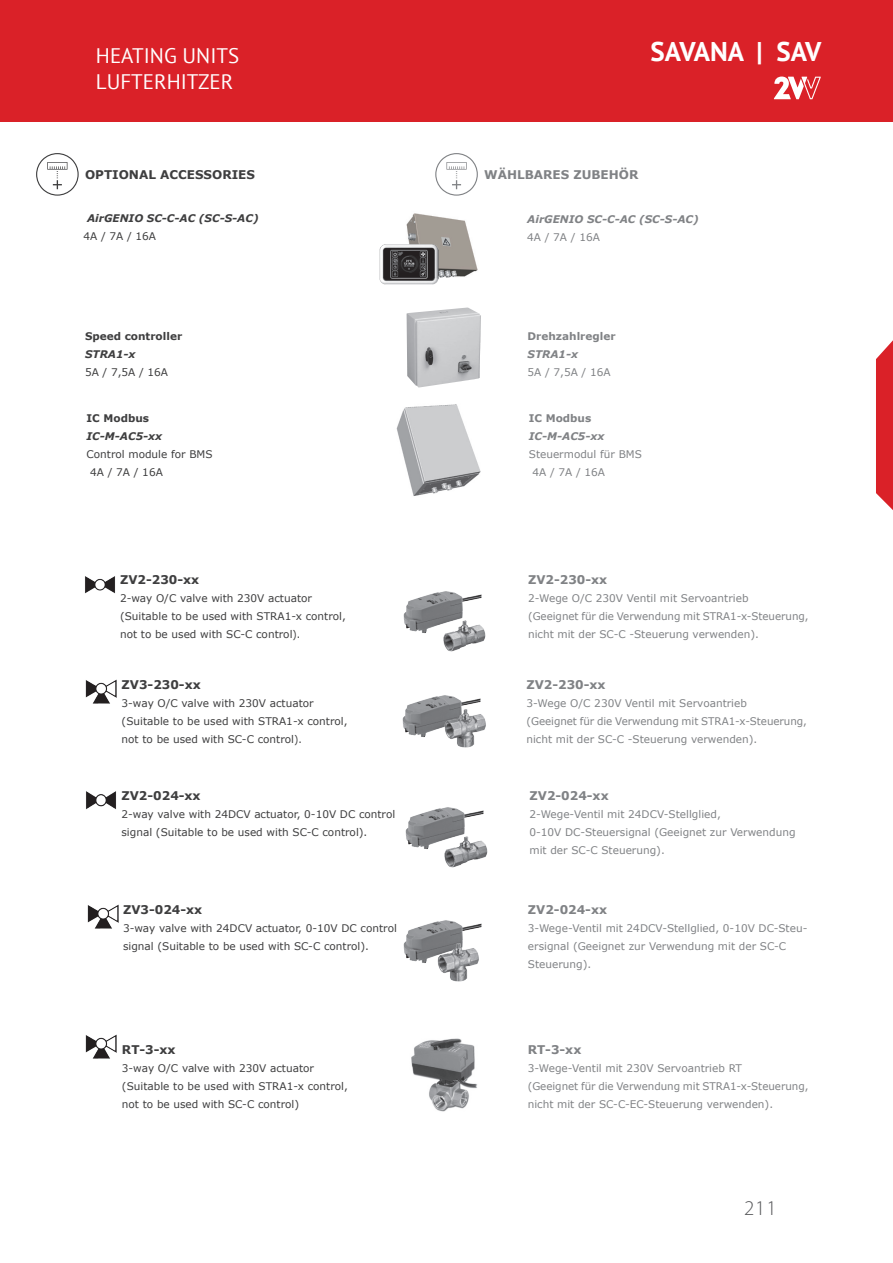
<style>
.page{position:relative;width:893px;height:1263px;background:#fff}
.page>*{position:absolute;margin:0;border:0;box-sizing:border-box;transform-origin:0 0}
.t1{font:700 27px "PT Sans";color:#fff}
.t2{font:21px/25.2px "PT Sans";color:#fff}
.t3{font:300 21px "Myriad Pro";color:#57585a}
.t4{font:700 12px "Verdana";color:#3e3e3f}
.t5{font:700 12px "Verdana";color:#808285}
.t6{font:10.5px/18px "Verdana";color:#808285}
.t7{font:10.5px/18px "Verdana";color:#3e3e3f}
.t8{font:italic 700 10.5px "Verdana";color:#3e3e3f}
.t9{font:italic 700 10.5px "Verdana";color:#808285}
.t10{font:700 10.5px "Verdana";color:#3e3e3f}
.t11{font:700 10.5px "Verdana";color:#808285}
</style>
<div class="page">
<div style="left:0;top:0;width:893px;height:122px;background:#da2128"></div>
<svg style="left:774px;top:76px;width:47px;height:23px"></svg>
<svg style="left:876px;top:340px;width:17px;height:170px;background:#dd383e"></svg>
<svg style="left:36px;top:153px;width:43px;height:43px"></svg>
<svg style="left:435px;top:153px;width:43px;height:43px"></svg>
<img style="left:407px;top:308px;width:74px;height:80px">
<img style="left:396px;top:404px;width:85px;height:92px">
<img style="left:406px;top:213px;width:72px;height:66px">
<img style="left:380px;top:243px;width:58px;height:41px">
<img style="left:443px;top:630px;width:43px;height:22px">
<img style="left:444px;top:844px;width:44px;height:24px">
<img style="left:403px;top:591px;width:81px;height:45px">
<img style="left:405px;top:807px;width:80px;height:45px">
<img style="left:85px;top:576px;width:30px;height:17px">
<img style="left:86px;top:791px;width:30px;height:18px">
<img style="left:402px;top:695px;width:79px;height:42px">
<img style="left:403px;top:920px;width:79px;height:43px">
<img style="left:444px;top:709px;width:42px;height:38px">
<img style="left:437px;top:943px;width:42px;height:38px">
<img style="left:86px;top:679px;width:31px;height:24px">
<img style="left:87px;top:905px;width:31px;height:24px">
<img style="left:411px;top:1038px;width:66px;height:74px">
<img style="left:85px;top:1035px;width:31px;height:23px">
<h2 class="t2" style="left:96px;top:44px;width:145px">HEATING UNITS<br>LUFTERHITZER</h2>
<h1 class="t1" style="left:650px;top:37px;width:172px">SAVANA | SAV</h1>
<p class="t4" style="left:85px;top:167px;width:171px">OPTIONAL ACCESSORIES</p>
<p class="t5" style="left:484px;top:167px;width:156px">WÄHLBARES ZUBEHÖR</p>
<p class="t8" style="left:87px;top:211px;width:173px">AirGENIO SC-C-AC (SC-S-AC)</p>
<p class="t7" style="left:83px;top:227px;width:74px">4A / 7A / 16A</p>
<p class="t10" style="left:85px;top:330px;width:99px">Speed controller</p>
<p class="t8" style="left:85px;top:348px;width:52px">STRA1-x</p>
<p class="t7" style="left:85px;top:363px;width:85px">5A / 7,5A / 16A</p>
<p class="t10" style="left:87px;top:411px;width:64px">IC Modbus</p>
<p class="t8" style="left:87px;top:429px;width:77px">IC-M-AC5-xx</p>
<p class="t7" style="left:90px;top:445px;width:124px;text-indent:-4px">Control module for BMS<br>4A / 7A / 16A</p>
<p class="t4" style="left:120px;top:572px;width:81px">ZV2-230-xx</p>
<p class="t7" style="left:120px;top:589px;width:227px">2-way O/C valve with 230V actuator (Suitable to be used with STRA1-x control, not to be used with SC-C control).</p>
<p class="t4" style="left:122px;top:676px;width:81px">ZV3-230-xx</p>
<p class="t7" style="left:122px;top:693px;width:227px">3-way O/C valve with 230V actuator (Suitable to be used with STRA1-x control, not to be used with SC-C control).</p>
<p class="t4" style="left:121px;top:788px;width:81px">ZV2-024-xx</p>
<p class="t7" style="left:121px;top:805px;width:275px">2-way valve with 24DCV actuator, 0-10V DC control signal (Suitable to be used with SC-C control).</p>
<p class="t4" style="left:123px;top:902px;width:81px">ZV3-024-xx</p>
<p class="t7" style="left:123px;top:919px;width:275px">3-way valve with 24DCV actuator, 0-10V DC control signal (Suitable to be used with SC-C control).</p>
<p class="t4" style="left:122px;top:1042px;width:55px">RT-3-xx</p>
<p class="t7" style="left:122px;top:1059px;width:227px">3-way O/C valve with 230V actuator (Suitable to be used with STRA1-x control, not to be used with SC-C control)</p>
<p class="t9" style="left:527px;top:212px;width:173px">AirGENIO SC-C-AC (SC-S-AC)</p>
<p class="t6" style="left:527px;top:228px;width:74px">4A / 7A / 16A</p>
<p class="t11" style="left:528px;top:330px;width:90px">Drehzahlregler</p>
<p class="t9" style="left:528px;top:348px;width:52px">STRA1-x</p>
<p class="t6" style="left:528px;top:363px;width:85px">5A / 7,5A / 16A</p>
<p class="t11" style="left:529px;top:411px;width:64px">IC Modbus</p>
<p class="t9" style="left:529px;top:429px;width:77px">IC-M-AC5-xx</p>
<p class="t6" style="left:532px;top:445px;width:111px;text-indent:-4px">Steuermodul für BMS<br>4A / 7A / 16A</p>
<p class="t5" style="left:528px;top:572px;width:81px">ZV2-230-xx</p>
<p class="t6" style="left:528px;top:589px;width:282px">2-Wege O/C 230V Ventil mit Servoantrieb<br>(Geeignet für die Verwendung mit STRA1-x-Steuerung, nicht mit der SC-C -Steuerung verwenden).</p>
<p class="t5" style="left:526px;top:676px;width:81px">ZV2-230-xx</p>
<p class="t6" style="left:526px;top:693px;width:282px">3-Wege O/C 230V Ventil mit Servoantrieb<br>(Geeignet für die Verwendung mit STRA1-x-Steuerung, nicht mit der SC-C -Steuerung verwenden).</p>
<p class="t5" style="left:529px;top:788px;width:81px">ZV2-024-xx</p>
<p class="t6" style="left:529px;top:805px;width:268px">2-Wege-Ventil mit 24DCV-Stellglied,<br>0-10V DC-Steuersignal (Geeignet zur Verwendung mit der SC-C Steuerung).</p>
<p class="t5" style="left:528px;top:902px;width:81px">ZV2-024-xx</p>
<p class="t6" style="left:528px;top:919px;width:281px">3-Wege-Ventil mit 24DCV-Stellglied, 0-10V DC-Steu&shy;ersignal (Geeignet zur Verwendung mit der SC-C<br>Steuerung).</p>
<p class="t5" style="left:528px;top:1042px;width:55px">RT-3-xx</p>
<p class="t6" style="left:528px;top:1059px;width:282px">3-Wege-Ventil mit 230V Servoantrieb RT<br>(Geeignet für die Verwendung mit STRA1-x-Steuerung, nicht mit der SC-C-EC-Steuerung verwenden).</p>
<h2 class="t3" style="left:744px;top:1195px;width:34px">211</h2>
</div>
